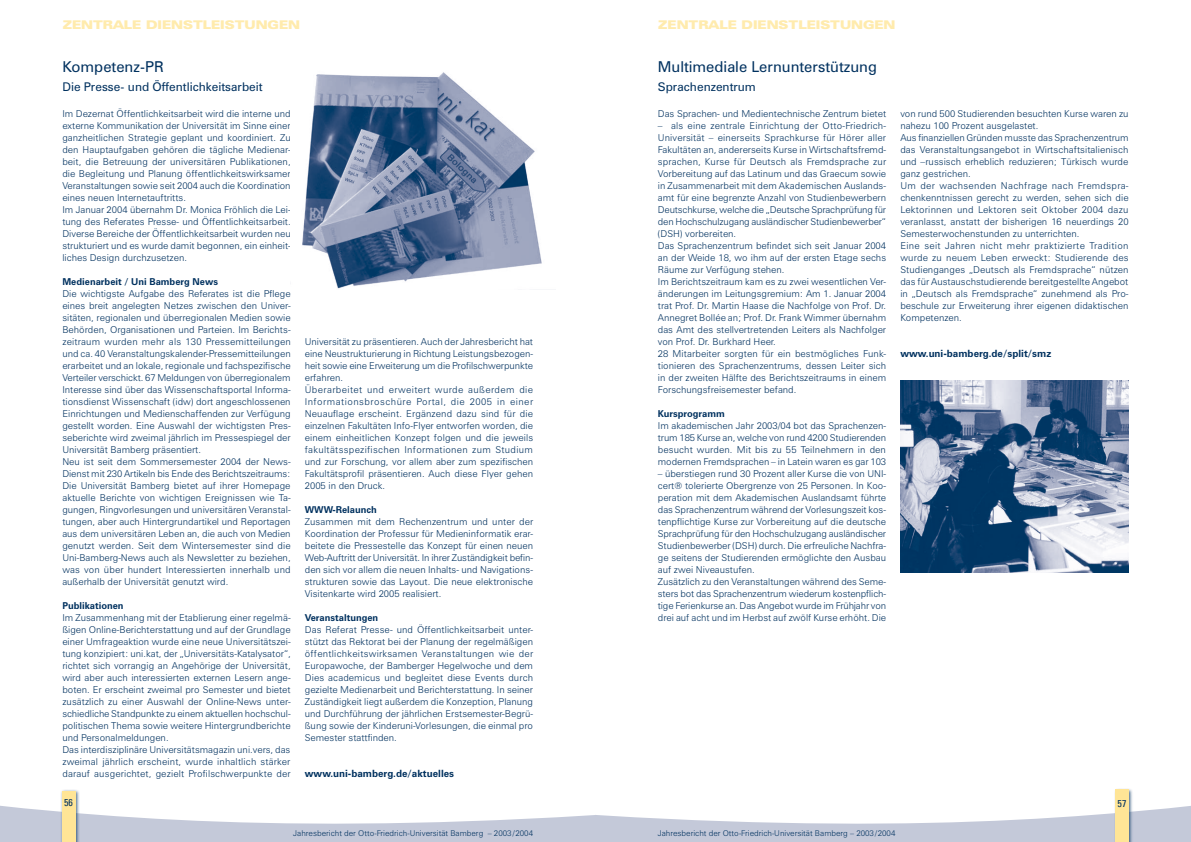
<style>
.page{position:relative;width:1191px;height:842px;background:#fff}
.page>*{position:absolute;margin:0;border:0;box-sizing:border-box;transform-origin:0 0}
.t1{font:15px "Zurich BT";color:#00315f}
.t2{font:12px "Zurich BT";color:#00315f}
.t3{font:900 expanded 12px "Zurich BT";color:#ffebad}
.t4{font:700 10px "Zurich BT";color:#00315f}
.t5{font:condensed 10px "Univers";color:#00315f}
.t6{font:300 9.5px/12px "Zurich BT";color:#00315f}
.t7{font:700 9.5px "Zurich BT";color:#00315f}
.t8{font:300 8px "Zurich BT";color:#00315f}
</style>
<div class="page">
<div style="left:60px;top:788px;width:20px;height:54px;background:#00315f;opacity:.75"></div>
<div style="left:62px;top:791px;width:13px;height:51px;background:#ffe596"></div>
<svg style="left:0;top:797px;width:1191px;height:45px"></svg>
<div style="left:1113px;top:787px;width:20px;height:55px;background:#00315f;opacity:.75"></div>
<div style="left:1115px;top:789px;width:13px;height:53px;background:#ffe596"></div>
<img style="left:302px;top:72px;width:240px;height:217px">
<img style="left:900px;top:381px;width:228px;height:192px">
<p class="t3" style="left:62px;top:18px;width:21px">zENTRALE</p>
<p class="t3" style="left:146px;top:18px;width:27px">dIENSTLE</p>
<p class="t3" style="left:220px;top:18px;width:17px">ISTUNGEN</p>
<p class="t3" style="left:658px;top:18px;width:21px">zENTRALE</p>
<p class="t3" style="left:741px;top:18px;width:27px">dIENSTLE</p>
<p class="t3" style="left:815px;top:18px;width:17px">ISTUNGEN</p>
<h1 class="t1" style="left:62px;top:57px;width:101px">Kompetenz-PR</h1>
<p class="t2" style="left:62px;top:79px;width:202px">Die Presse- und Öffentlichkeitsarbeit</p>
<p class="t6" style="left:62px;top:107px;width:230px">Im Dezernat Öffentlichkeitsarbeit wird die interne und externe Kommunikation der Universität im Sinne einer ganzheitlichen Strategie geplant und koordiniert. Zu den Hauptaufgaben gehören die tägliche Medienar&shy;beit, die Betreuung der universitären Publikationen, die Begleitung und Planung öffentlichkeitswirksamer Veranstaltungen sowie seit 2004 auch die Koordination eines neuen Internetauftritts.<br>Im Januar 2004 übernahm Dr. Monica Fröhlich die Lei&shy;tung des Referates Presse- und Öffentlichkeitsarbeit.<br>Diverse Bereiche der Öffentlichkeitsarbeit wurden neu strukturiert und es wurde damit begonnen, ein einheit&shy;liches Design durchzusetzen.</p>
<p class="t7" style="left:62px;top:276px;width:157px">Medienarbeit / Uni Bamberg News</p>
<p class="t6" style="left:62px;top:287px;width:230px">Die wichtigste Aufgabe des Referates ist die Pflege eines breit angelegten Netzes zwischen den Univer&shy;sitäten, regionalen und überregionalen Medien sowie Behörden, Organisationen und Parteien. Im Berichts&shy;zeitraum wurden mehr als 130 Pressemitteilungen und ca. 40 Veranstaltungskalender-Pressemitteilungen erarbeitet und an lokale, regionale und fachspezifische Verteiler verschickt. 67 Meldungen von überregionalem Interesse sind über das Wissenschaftsportal Informa&shy;tionsdienst Wissenschaft (idw) dort angeschlossenen Einrichtungen und Medienschaffenden zur Verfügung gestellt worden. Eine Auswahl der wichtigsten Pres&shy;seberichte wird zweimal jährlich im Pressespiegel der Universität Bamberg präsentiert.<br>Neu ist seit dem Sommersemester 2004 der News-Dienst mit 230 Artikeln bis Ende des Berichtszeitraums:<br>Die Universität Bamberg bietet auf ihrer Homepage aktuelle Berichte von wichtigen Ereignissen wie Ta&shy;gungen, Ringvorlesungen und universitären Veranstal&shy;tungen, aber auch Hintergrundartikel und Reportagen aus dem universitären Leben an, die auch von Medien genutzt werden. Seit dem Wintersemester sind die Uni-Bamberg-News auch als Newsletter zu beziehen, was von über hundert Interessierten innerhalb und außerhalb der Universität genutzt wird.</p>
<p class="t7" style="left:62px;top:600px;width:63px">Publikationen</p>
<p class="t6" style="left:62px;top:611px;width:230px">Im Zusammenhang mit der Etablierung einer regelmä&shy;ßigen Online-Berichterstattung und auf der Grundlage einer Umfrageaktion wurde eine neue Universitätszei&shy;tung konzipiert: uni.kat, der „Universitäts-Katalysator“, richtet sich vorrangig an Angehörige der Universität, wird aber auch interessierten externen Lesern ange&shy;boten. Er erscheint zweimal pro Semester und bietet zusätzlich zu einer Auswahl der Online-News unter&shy;schiedliche Standpunkte zu einem aktuellen hochschul&shy;politischen Thema sowie weitere Hintergrundberichte und Personalmeldungen.<br>Das interdisziplinäre Universitätsmagazin uni.vers, das zweimal jährlich erscheint, wurde inhaltlich stärker darauf ausgerichtet, gezielt Profilschwerpunkte der</p>
<p class="t6" style="left:305px;top:335px;width:230px">Universität zu präsentieren. Auch der Jahresbericht hat eine Neustrukturierung in Richtung Leistungsbezogen&shy;heit sowie eine Erweiterung um die Profilschwerpunkte erfahren.<br>Überarbeitet und erweitert wurde außerdem die Informationsbroschüre Portal, die 2005 in einer Neuauflage erscheint. Ergänzend dazu sind für die einzelnen Fakultäten Info-Flyer entworfen worden, die einem einheitlichen Konzept folgen und die jeweils fakultätsspezifischen Informationen zum Studium und zur Forschung, vor allem aber zum spezifischen Fakultätsprofil präsentieren. Auch diese Flyer gehen 2005 in den Druck.</p>
<p class="t7" style="left:305px;top:504px;width:74px">WWW-Relaunch</p>
<p class="t6" style="left:305px;top:515px;width:230px;text-align:justify">Zusammen mit dem Rechenzentrum und unter der Koordination der Professur für Medieninformatik erar&shy;beitete die Pressestelle das Konzept für einen neuen Web-Auftritt der Universität. In ihrer Zuständigkeit befin&shy;den sich vor allem die neuen Inhalts- und Navigations&shy;strukturen sowie das Layout. Die neue elektronische Visitenkarte wird 2005 realisiert.</p>
<p class="t7" style="left:305px;top:612px;width:75px">Veranstaltungen</p>
<p class="t6" style="left:305px;top:623px;width:230px;text-align:justify">Das Referat Presse- und Öffentlichkeitsarbeit unter&shy;stützt das Rektorat bei der Planung der regelmäßigen öffentlichkeitswirksamen Veranstaltungen wie der Europawoche, der Bamberger Hegelwoche und dem Dies academicus und begleitet diese Events durch gezielte Medienarbeit und Berichterstattung. In seiner Zuständigkeit liegt außerdem die Konzeption, Planung und Durchführung der jährlichen Erstsemester-Begrü&shy;ßung sowie der Kinderuni-Vorlesungen, die einmal pro Semester stattfinden.</p>
<p class="t4" style="left:305px;top:767px;width:151px">www.uni-bamberg.de/aktuelles</p>
<h1 class="t1" style="left:658px;top:57px;width:220px">M ultimediale Lernunterstützung</h1>
<p class="t2" style="left:658px;top:79px;width:100px">Sprachenzentrum</p>
<p class="t6" style="left:658px;top:107px;width:230px">Das Sprachen- und Medientechnische Zentrum bietet</p>
<p class="t6" style="left:658px;top:119px;width:230px">– als eine zentrale Einrichtung der Otto-Friedrich-Universität – einerseits Sprachkurse für Hörer aller Fakultäten an, andererseits Kurse in Wirtschaftsfremd&shy;sprachen, Kurse für Deutsch als Fremdsprache zur Vorbereitung auf das Latinum und das Graecum sowie in Zusammenarbeit mit dem Akademischen Auslands&shy;amt für eine begrenzte Anzahl von Studienbewerbern Deutschkurse, welche die „Deutsche Sprachprüfung für den Hochschulzugang ausländischer Studienbewerber“ (DSH) vorbereiten.<br>Das Sprachenzentrum befindet sich seit Januar 2004 an der Weide 18, wo ihm auf der ersten Etage sechs Räume zur Verfügung stehen.<br>Im Berichtszeitraum kam es zu zwei wesentlichen Ver&shy;änderungen im Leitungsgremium: Am 1. Januar 2004 trat Prof. Dr. Martin Haase die Nachfolge von Prof. Dr.<br>Annegret Bollée an; Prof. Dr. Frank Wimmer übernahm das Amt des stellvertretenden Leiters als Nachfolger von Prof. Dr. Burkhard Heer.<br>28 Mitarbeiter sorgten für ein bestmögliches Funk&shy;tionieren des Sprachenzentrums, dessen Leiter sich in der zweiten Hälfte des Berichtszeitraums in einem Forschungsfreisemester befand.</p>
<p class="t7" style="left:658px;top:408px;width:68px">Kursprogramm</p>
<p class="t6" style="left:658px;top:419px;width:230px;text-align:justify">Im akademischen Jahr 2003/04 bot das Sprachenzen&shy;trum 185 Kurse an, welche von rund 4200 Studierenden besucht wurden. Mit bis zu 55 Teilnehmern in den modernen Fremdsprachen – in Latein waren es gar 103</p>
<p class="t6" style="left:658px;top:467px;width:230px">– überstiegen rund 30 Prozent aller Kurse die von UNI&shy;cert® tolerierte Obergrenze von 25 Personen. In Koo&shy;peration mit dem Akademischen Auslandsamt führte das Sprachenzentrum während der Vorlesungszeit kos&shy;tenpflichtige Kurse zur Vorbereitung auf die deutsche Sprachprüfung für den Hochschulzugang ausländischer Studienbewerber (DSH) durch. Die erfreuliche Nachfra&shy;ge seitens der Studierenden ermöglichte den Ausbau auf zwei Niveaustufen.<br>Zusätzlich zu den Veranstaltungen während des Seme&shy;sters bot das Sprachenzentrum wiederum kostenpflich&shy;tige Ferienkurse an. Das Angebot wurde im Frühjahr von drei auf acht und im Herbst auf zwölf Kurse erhöht. Die</p>
<p class="t6" style="left:900px;top:107px;width:230px">von rund 500 Studierenden besuchten Kurse waren zu nahezu 100 Prozent ausgelastet.<br>Aus finanziellen Gründen musste das Sprachenzentrum das Veranstaltungsangebot in Wirtschaftsitalienisch und –russisch erheblich reduzieren; Türkisch wurde ganz gestrichen.<br>Um der wachsenden Nachfrage nach Fremdspra&shy;chenkenntnissen gerecht zu werden, sehen sich die Lektorinnen und Lektoren seit Oktober 2004 dazu veranlasst, anstatt der bisherigen 16 neuerdings 20<br>Semesterwochenstunden zu unterrichten.<br>Eine seit Jahren nicht mehr praktizierte Tradition wurde zu neuem Leben erweckt: Studierende des Studienganges „Deutsch als Fremdsprache“ nützen das für Austauschstudierende bereitgestellte Angebot in „Deutsch als Fremdsprache“ zunehmend als Pro&shy;beschule zur Erweiterung ihrer eigenen didaktischen Kompetenzen.</p>
<p class="t4" style="left:900px;top:347px;width:152px">www.uni-bamberg.de/split/smz</p>
<p class="t5" style="left:64px;top:796px;width:6px">56</p>
<p class="t5" style="left:1117px;top:797px;width:5px">57</p>
<p class="t8" style="left:658px;top:829px;width:239px">Jahresbericht der Otto-Friedrich-Universität Bamberg – 2003/2004</p>
<p class="t8" style="left:293px;top:829px;width:241px">Jahresbericht der Otto-Friedrich-Universität Bamberg – 2003/2004</p>
</div>
